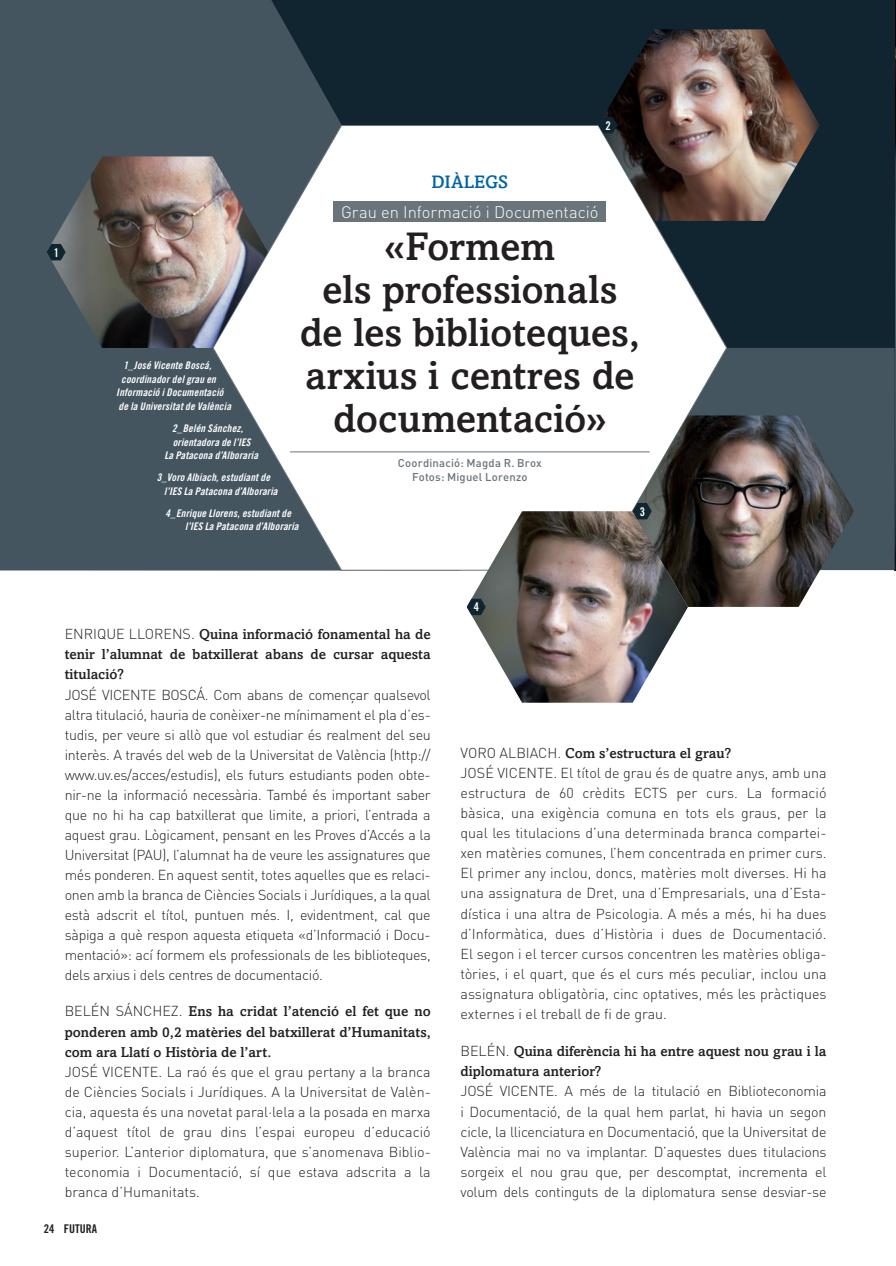
<style>
.page{position:relative;width:896px;height:1266px;background:#fff}
.page>*{position:absolute;margin:0;border:0;box-sizing:border-box;transform-origin:0 0}
.t1{font:500 39.75px/42.8px "Amasis";color:#231f20;text-align:center}
.t2{font:500 18px "Amasis";letter-spacing:-.005em;color:#0065a4}
.t3{font:300 16.5px "DIN";color:#fff}
.t4{font:300 14.25px/20.1px "DIN";letter-spacing:-.015em;color:#231f20;text-align:justify}
.t5{font:500 14.25px/20.1px "Amasis";color:#231f20;text-align:justify}
.t6{font:12px "Trade Gothic Bold Cond Twenty";color:#231f20}
.t7{font:12px "Trade Gothic Bold Cond Twenty";color:#fff}
.t8{font:500 11.25px/14.2px "DIN";letter-spacing:.02em;color:#6a747b;text-align:center}
.t9{font:10.5px/13.5px "Trade Gothic Bold Cond Twenty Obl";letter-spacing:.02em;color:#fff}
.s1{font-family:"DIN";font-weight:300}
</style>
<div class="page">
<img style="left:894px;top:2px;width:1px;height:568px">
<div style="left:0;top:0;width:894px;height:553px;background:#112530"></div>
<div style="left:727px;top:348px;width:167px;height:222px;background:#45555f"></div>
<div style="left:0;top:0;width:341px;height:570px;background:#45555f"></div>
<svg style="left:212px;top:124px;width:515px;height:447px;background:#e0e2e4"></svg>
<img style="left:467px;top:511px;width:220px;height:191px">
<svg style="left:466px;top:598px;width:19px;height:17px"></svg>
<img style="left:47px;top:156px;width:221px;height:192px">
<svg style="left:47px;top:244px;width:19px;height:16px"></svg>
<img style="left:598px;top:29px;width:221px;height:192px">
<svg style="left:598px;top:117px;width:19px;height:16px"></svg>
<img style="left:632px;top:415px;width:221px;height:191px">
<svg style="left:632px;top:503px;width:19px;height:16px"></svg>
<div style="left:333px;top:201px;width:272px;height:21px;background:#6a747b"></div>
<hr style="left:290px;top:451px;width:359px;height:1px;background:#6a747b">
<p class="t7" style="left:54px;top:245px;width:7px">1</p>
<p class="t7" style="left:605px;top:118px;width:7px">2</p>
<p class="t2" style="left:431px;top:171px;width:78px">DIÀLEGS</p>
<p class="t3" style="left:341px;top:201px;width:259px">Grau en Informació i Documentació</p>
<h1 class="t1" style="left:299px;top:225px;width:341px">«Formem<br>els professionals de les biblioteques, arxius i centres de documentació»</h1>
<p class="t8" style="left:397px;top:455px;width:145px">Coordinació: Magda R. Brox<br>Fotos: Miguel Lorenzo</p>
<p class="t9" style="left:123px;top:359px;width:89px">1_José Vicente Boscá,</p>
<p class="t9" style="left:121px;top:372px;width:96px">coordinador del grau en</p>
<p class="t9" style="left:116px;top:386px;width:109px">Informació i Documentació</p>
<p class="t9" style="left:118px;top:399px;width:114px">de la Universitat de València</p>
<p class="t9" style="left:172px;top:421px;width:72px">2_Belén Sánchez,</p>
<p class="t9" style="left:173px;top:435px;width:79px">orientadora de l’IES</p>
<p class="t9" style="left:164px;top:448px;width:95px">La Patacona d’Alboraria</p>
<p class="t9" style="left:164px;top:470px;width:115px;text-indent:-7px">3_Voro Albiach, estudiant de l’IES La Patacona d’Alboraria</p>
<p class="t9" style="left:185px;top:506px;width:115px;text-indent:-20px">4_Enrique Llorens, estudiant de l’IES La Patacona d’Alboraria</p>
<p class="t7" style="left:639px;top:504px;width:7px">3</p>
<p class="t7" style="left:473px;top:599px;width:7px">4</p>
<p class="t5" style="left:65px;top:624px;width:367px"><span class="s1">ENRIQUE LLO RENS.</span> Quina informació fonamental ha de tenir l’alumnat de batxillerat abans de cursar aquesta titulació?</p>
<p class="t4" style="left:65px;top:684px;width:367px">JOSÉ VICENTE BOSCÁ. Com abans de començar qualsevol altra titulació, hauria de conèixer-ne mínimament el pla d’es&shy;tudis, per veure si allò que vol estudiar és realment del seu interès. A través del web de la Universitat de València (http:// www.uv.es/acces/estudis), els futurs estudiants poden obte&shy;nir-ne la informació necessària. També és important saber que no hi ha cap batxillerat que limite, a priori, l’entrada a aquest grau. Lògicament, pensant en les Proves d’Accés a la Universitat (PAU), l’alumnat ha de veure les assignatures que més ponderen. En aquest sentit, totes aquelles que es relaci&shy;onen amb la branca de Ciències Socials i Jurídiques, a la qual està adscrit el títol, puntuen més. I, evidentment, cal que sàpiga a què respon aquesta etiqueta «d’Informació i Docu&shy;mentació»: ací formem els professionals de les biblioteques, dels arxius i dels centres de documentació.</p>
<p class="t5" style="left:65px;top:1001px;width:367px"><span class="s1">BELÉN SÁNCHEZ.</span> Ens ha cridat l’atenció el fet que no ponderen amb 0,2 matèries del batxillerat d’Humanitats, com ara Llatí o Història de l’art.</p>
<p class="t4" style="left:65px;top:1060px;width:367px">JOSÉ VICENTE. La raó és que el grau pertany a la branca de Ciències Socials i Jurídiques. A la Universitat de Valèn&shy;cia, aquesta és una novetat paral·lela a la posada en marxa d’aquest títol de grau dins l’espai europeu d’educació superior. L’anterior diplomatura, que s’anomenava Biblio&shy;teconomia i Documentació, sí que estava adscrita a la branca d’Humanitats.</p>
<p class="t6" style="left:44px;top:1221px;width:55px">24 FUTURA</p>
<p class="t5" style="left:460px;top:742px;width:272px"><span class="s1">VO RO ALBIACH.</span> Com s’estructura el grau?</p>
<p class="t4" style="left:460px;top:762px;width:367px">JOSÉ VICENTE. El títol de grau és de quatre anys, amb una estructura de 60 crèdits ECTS per curs. La formació bàsica, una exigència comuna en tots els graus, per la qual les titulacions d’una determinada branca compartei&shy;xen matèries comunes, l’hem concentrada en primer curs.<br>El primer any inclou, doncs, matèries molt diverses. Hi ha una assignatura de Dret, una d’Empresarials, una d’Esta&shy;dística i una altra de Psicologia. A més a més, hi ha dues d’Informàtica, dues d’Història i dues de Documentació.<br>El segon i el tercer cursos concentren les matèries obliga&shy;tòries, i el quart, que és el curs més peculiar, inclou una assignatura obligatòria, cinc optatives, més les pràctiques externes i el treball de fi de grau.</p>
<p class="t5" style="left:460px;top:1040px;width:367px"><span class="s1">BELÉN.</span> Quina diferència hi ha entre aquest nou grau i la diplomatura anterior?</p>
<p class="t4" style="left:460px;top:1080px;width:367px">JOSÉ VICENTE. A més de la titulació en Biblioteconomia i Documentació, de la qual hem parlat, hi havia un segon cicle, la llicenciatura en Documentació, que la Universitat de València mai no va implantar. D’aquestes dues titulacions sorgeix el nou grau que, per descomptat, incrementa el volum dels continguts de la diplomatura sense desviar-se</p>
</div>
